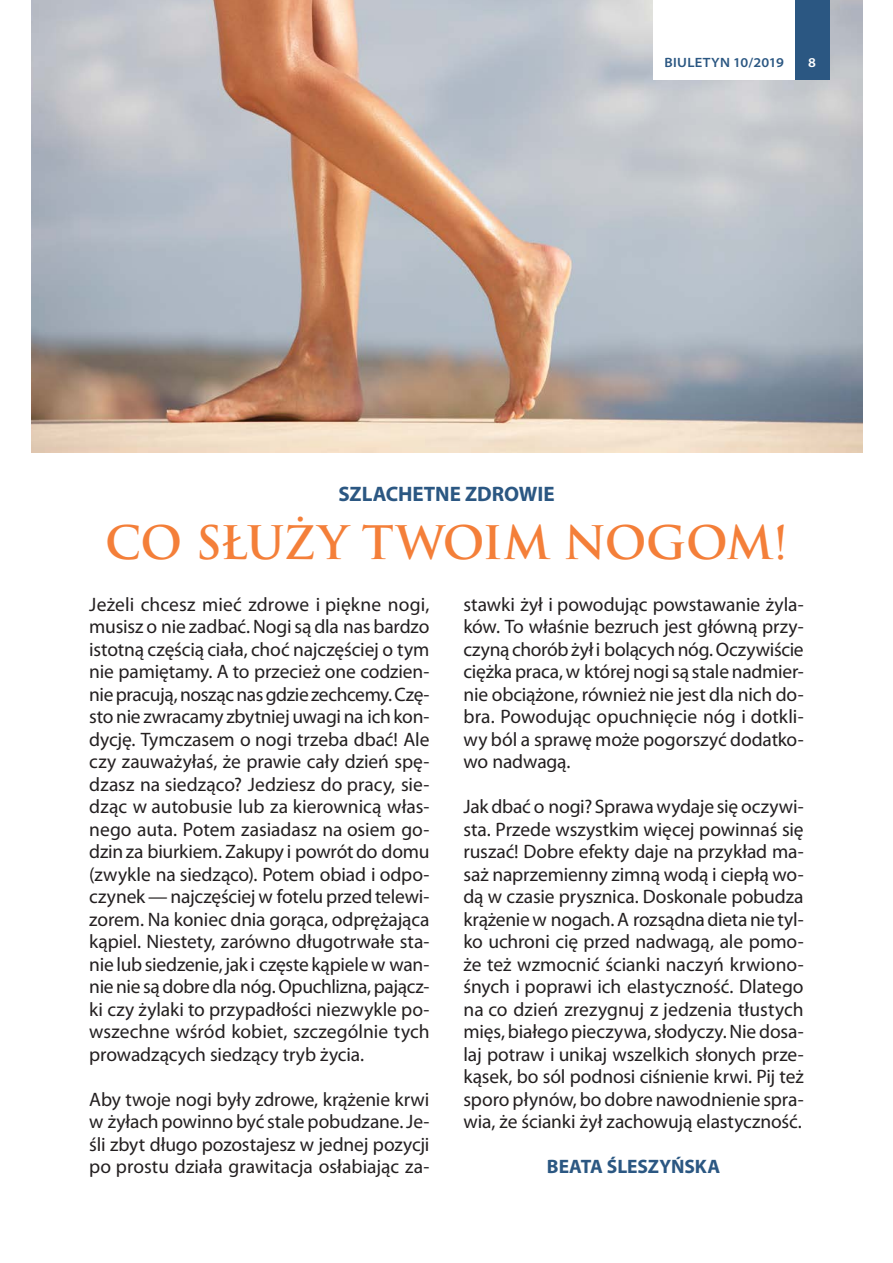
<style>
.page{position:relative;width:893px;height:1263px;background:#fff}
.page>*{position:absolute;margin:0;border:0;box-sizing:border-box;transform-origin:0 0}
._02__Tytuł_Biuletyn{font:700 45px "Trajan Pro";letter-spacing:-.02em;color:#f47f39}
._03__wstęp_Biuletyn{font:700 21px "Myriad Pro";color:#2b5782}
._01__tp_Biuletyn{font:19.5px/22.5px "Myriad Pro";letter-spacing:-.005em;color:#231f20;text-align:justify}
._04__autor_Biuletyn{font:700 19.5px "Myriad Pro";letter-spacing:-.005em;color:#2b5782}
._33__PAGINA_ŻYWA{font:600 semi-expanded 13.5px "Myriad Pro";letter-spacing:.02em;color:#2b5782}
._33__PAGINA_ŻYWA-2{font:600 semi-expanded 13.5px "Myriad Pro";color:#fff}
</style>
<div class="page">
<img style="left:32px;top:0;width:831px;height:453px">
<div style="left:653px;top:0;width:143px;height:80px;background:#fff"></div>
<div style="left:795px;top:0;width:34px;height:80px;background:#2b5782"></div>
<p class="_33__PAGINA_ŻYWA" style="left:665px;top:54px;width:121px">BIULETYN 10/2019</p>
<p class="_33__PAGINA_ŻYWA-2" style="left:808px;top:54px;width:9px">8</p>
<p class="_03__wstęp_Biuletyn" style="left:338px;top:481px;width:218px">SZLACHETNE ZDROWIE</p>
<p class="_02__Tytuł_Biuletyn" style="left:105px;top:515px;width:684px">CO SŁUŻY TWOIM NOGOM!</p>
<p class="_01__tp_Biuletyn" style="left:89px;top:593px;width:342px">Jeżeli chcesz mieć zdrowe i piękne nogi, musisz o nie zadbać. Nogi są dla nas bardzo istotną częścią ciała, choć najczęściej o tym nie pamiętamy. A to przecież one codzien&shy;nie pracują, nosząc nas gdzie zechcemy. Czę&shy;sto nie zwracamy zbytniej uwagi na ich kon&shy;dycję. Tymczasem o nogi trzeba dbać! Ale czy zauważyłaś, że prawie cały dzień spę&shy;dzasz na siedząco? Jedziesz do pracy, sie&shy;dząc w autobusie lub za kierownicą włas&shy;nego auta. Potem zasiadasz na osiem go&shy;dzin za biurkiem. Zakupy i powrót do domu (zwykle na siedząco). Potem obiad i odpo&shy;czynek — najczęściej w fotelu przed telewi&shy;zorem. Na koniec dnia gorąca, odprężająca kąpiel. Niestety, zarówno długotrwałe sta&shy;nie lub siedzenie, jak i częste kąpiele w wan&shy;nie nie są dobre dla nóg. Opuchlizna, pającz&shy;ki czy żylaki to przypadłości niezwykle po&shy;wszechne wśród kobiet, szczególnie tych prowadzących siedzący tryb życia.</p>
<p class="_01__tp_Biuletyn" style="left:89px;top:1088px;width:342px">Aby twoje nogi były zdrowe, krążenie krwi w żyłach powinno być stale pobudzane. Je&shy;śli zbyt długo pozostajesz w jednej pozycji po prostu działa grawitacja osłabiając za-</p>
<p class="_01__tp_Biuletyn" style="left:463px;top:593px;width:342px">stawki żył i powodując powstawanie żyla&shy;ków. To właśnie bezruch jest główną przy&shy;czyną chorób żył i bolących nóg. Oczywiście ciężka praca, w której nogi są stale nadmier&shy;nie obciążone, również nie jest dla nich do&shy;bra. Powodując opuchnięcie nóg i dotkli&shy;wy ból a sprawę może pogorszyć dodatko&shy;wo nadwagą.</p>
<p class="_01__tp_Biuletyn" style="left:463px;top:795px;width:342px">Jak dbać o nogi? Sprawa wydaje się oczywi&shy;sta. Przede wszystkim więcej powinnaś się ruszać! Dobre efekty daje na przykład ma&shy;saż naprzemienny zimną wodą i ciepłą wo&shy;dą w czasie prysznica. Doskonale pobudza krążenie w nogach. A rozsądna dieta nie tyl&shy;ko uchroni cię przed nadwagą, ale pomo&shy;że też wzmocnić ścianki naczyń krwiono&shy;śnych i poprawi ich elastyczność. Dlatego na co dzień zrezygnuj z jedzenia tłustych mięs, białego pieczywa, słodyczy. Nie dosa&shy;laj potraw i unikaj wszelkich słonych prze&shy;kąsek, bo sól podnosi ciśnienie krwi. Pij też sporo płynów, bo dobre nawodnienie spra&shy;wia, że ścianki żył zachowują elastyczność.</p>
<p class="_04__autor_Biuletyn" style="left:547px;top:1154px;width:175px">BEATA ŚLESZYŃSKA</p>
</div>
